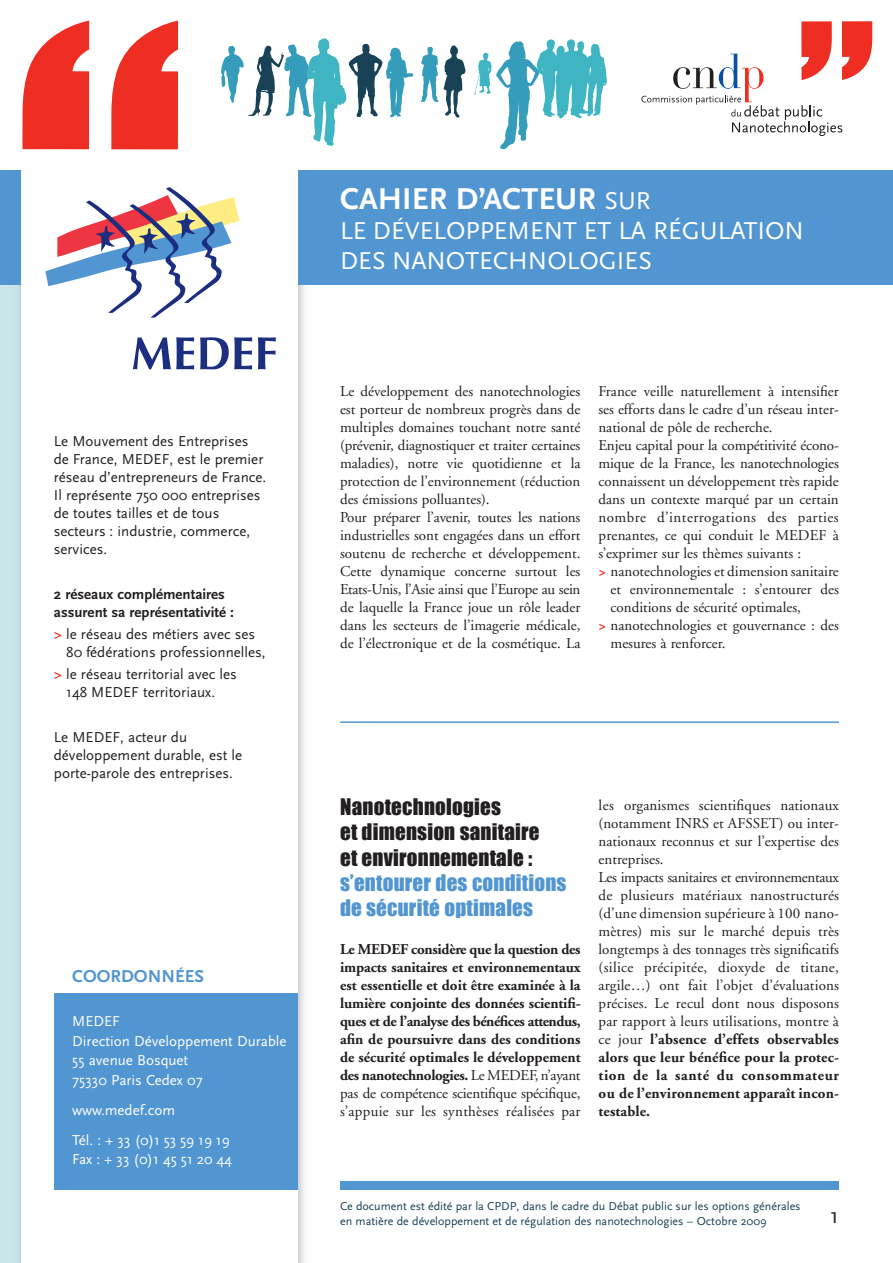
<style>
.page{position:relative;width:893px;height:1263px;background:#fff}
.page>*{position:absolute;margin:0;border:0;box-sizing:border-box;transform-origin:0 0}
.t1{font:700 31.5px "Scala Sans";color:#fff}
.t2{font:25.5px/30px "Scala Sans";color:#fff}
.t3{font:22.5px "Scala Sans";color:#231f20}
.t4{font:21px/25.2px "Impact";letter-spacing:.01em;color:#231f20}
.t5{font:21px/25.2px "Impact";letter-spacing:.01em;color:#5296d1}
.t6{font:700 18px "Scala Sans";color:#5296d1}
.t7{font:15px/18px "Adobe Garamond";color:#231f20}
.t8{font:700 15px/18px "Adobe Garamond";color:#231f20;text-align:justify}
.t9{font:15px/18px "Scala Sans";color:#231f20}
.t10{font:15px/19.5px "Scala Sans";color:#fff}
.t11{font:700 15px/18px "Scala Sans";color:#231f20}
.t12{font:15px "Adobe Garamond";letter-spacing:.03em;color:#231f20}
.t13{font:12px/15px "Scala Sans";color:#1a4256}
.s1{font-weight:700;color:#ee2e22}
.s2{font-weight:400;font-size:25.5px}
.s3{font-weight:400}
.s4{font-weight:700}
</style>
<div class="page">
<div style="left:0;top:170px;width:298px;height:1093px;background:#c8e5ea"></div>
<div style="left:21px;top:264px;width:277px;height:999px;background:#fff"></div>
<svg style="left:22px;top:21px;width:156px;height:128px"></svg>
<svg style="left:421px;top:45px;width:45px;height:73px"></svg>
<svg style="left:474px;top:39px;width:133px;height:111px"></svg>
<svg style="left:221px;top:38px;width:192px;height:108px"></svg>
<div style="left:0;top:170px;width:893px;height:115px;background:#5296d1"></div>
<div style="left:340px;top:1181px;width:499px;height:8px;background:#5296d1"></div>
<div style="left:21px;top:170px;width:277px;height:214px;background:#fff"></div>
<svg style="left:45px;top:187px;width:194px;height:131px"></svg>
<svg style="left:133px;top:337px;width:61px;height:32px"></svg>
<svg style="left:200px;top:337px;width:52px;height:32px"></svg>
<svg style="left:258px;top:337px;width:18px;height:32px"></svg>
<div style="left:54px;top:993px;width:244px;height:196px;background:#5296d1"></div>
<svg style="left:641px;top:21px;width:231px;height:115px"></svg>
<hr style="left:340px;top:721px;width:499px;height:2px;background:#5296d1">
<p class="t9" style="left:54px;top:433px;width:214px">Le Mouvement des Entreprises de France, MEDEF, est le premier réseau d’entrepreneurs de France.<br>Il représente 750 000 entreprises de toutes tailles et de tous secteurs : industrie, commerce, services.</p>
<p class="t11" style="left:54px;top:586px;width:182px">2 réseaux complémentaires assurent sa représentativité :</p>
<p class="t9" style="left:66px;top:626px;width:201px;text-indent:-12px"><span class="s1">&gt;</span> le réseau des métiers avec ses<br>80 fédérations professionnelles,</p>
<p class="t9" style="left:66px;top:666px;width:172px;text-indent:-12px"><span class="s1">&gt;</span> le réseau territorial avec les<br>148 MEDEF territoriaux.</p>
<p class="t9" style="left:54px;top:729px;width:190px">Le MEDEF, acteur du développement durable, est le porte-parole des entreprises.</p>
<p class="t6" style="left:72px;top:968px;width:133px">COORDONNÉES</p>
<p class="t10" style="left:72px;top:1012px;width:216px">MEDEF<br>Direction Développement Durable<br>55 avenue Bosquet<br>75330 Paris Cedex 07</p>
<p class="t10" style="left:72px;top:1096px;width:159px;line-height:30px">www.medef.com<br>Tél. : + 33 (0)1 53 59 19 19</p>
<p class="t10" style="left:72px;top:1150px;width:161px">Fax : + 33 (0)1 45 51 20 44</p>
<h1 class="t1" style="left:340px;top:186px;width:312px">CAHIER D’ACTEUR <span class="s2">SUR</span></h1>
<h2 class="t2" style="left:340px;top:217px;width:465px">LE DÉVELOPPEMENT ET LA RÉGULATION<br>DES NANOTECHNOLOGIES</h2>
<p class="t7" style="left:340px;top:384px;width:242px">Le développement des nanotechnologies est porteur de nombreux progrès dans de multiples domaines touchant notre santé (prévenir, diagnostiquer et traiter certaines maladies), notre vie quotidienne et la protection de l’environnement (réduction des émissions polluantes).<br>Pour préparer l’avenir, toutes les nations industrielles sont engagées dans un effort soutenu de recherche et développement.<br>Cette dynamique concerne surtout les Etats-Unis, l’Asie ainsi que l’Europe au sein de laquelle la France joue un rôle leader dans les secteurs de l’imagerie médicale, de l’électronique et de la cosmétique. La</p>
<p class="t7" style="left:598px;top:384px;width:242px">France veille naturellement à intensifier</p>
<p class="t7" style="left:598px;top:402px;width:242px">ses efforts dans le cadre d’un réseau inter-</p>
<p class="t7" style="left:598px;top:420px;width:176px">national de pôle de recherche.</p>
<p class="t7" style="left:598px;top:438px;width:242px">Enjeu capital pour la compétitivité écono-</p>
<p class="t7" style="left:598px;top:456px;width:242px">mique de la France, les nanotechnologies</p>
<p class="t7" style="left:598px;top:474px;width:242px">connaissent un développement très rapide</p>
<p class="t7" style="left:598px;top:492px;width:242px">dans un contexte marqué par un certain</p>
<p class="t12" style="left:598px;top:511px;width:242px">nombre d’interrogations des parties</p>
<p class="t7" style="left:598px;top:528px;width:242px">prenantes, ce qui conduit le MEDEF à</p>
<p class="t7" style="left:598px;top:546px;width:204px">s’exprimer sur les thèmes suivants :</p>
<p class="t7" style="left:598px;top:564px;width:242px"><span class="s1">&gt;</span> nanotechnologies et dimension sanitaire</p>
<p class="t7" style="left:610px;top:582px;width:230px">et environnementale : s’entourer des</p>
<p class="t7" style="left:610px;top:600px;width:192px">conditions de sécurité optimales,</p>
<p class="t7" style="left:598px;top:618px;width:242px"><span class="s1">&gt;</span> nanotechnologies et gouvernance : des</p>
<p class="t7" style="left:610px;top:636px;width:117px">mesures à renforcer.</p>
<h3 class="t4" style="left:340px;top:794px;width:201px">Nanotechnologies<br>et dimension sanitaire et environnementale :</h3>
<h3 class="t5" style="left:340px;top:870px;width:228px">s’entourer des conditions de sécurité optimales</h3>
<p class="t8" style="left:340px;top:942px;width:242px">Le MEDEF considère que la question des impacts sanitaires et environnementaux est essentielle et doit être examinée à la lumière conjointe des données scientifi&shy;ques et de l’analyse des bénéfices attendus, afin de poursuivre dans des conditions de sécurité optimales le développement des nanotechnologies. <span class="s3">Le MEDEF, n’ayant pas de compétence scientifique spécifique, s’appuie sur les synthèses réalisées par</span></p>
<p class="t7" style="left:599px;top:798px;width:242px">les organismes scientifiques nationaux (notamment INRS et AFSSET) ou inter&shy;nationaux reconnus et sur l’expertise des entreprises.<br>Les impacts sanitaires et environnementaux de plusieurs matériaux nanostructurés (d’une dimension supérieure à 100 nano&shy;mètres) mis sur le marché depuis très longtemps à des tonnages très significatifs (silice précipitée, dioxyde de titane, argile…) ont fait l’objet d’évaluations précises. Le recul dont nous disposons par rapport à leurs utilisations, montre à ce jour <span class="s4">l’absence d’effets observables alors que leur bénéfice pour la protec&shy;tion de la santé du consommateur ou de l’environnement apparaît incon&shy;testable.</span></p>
<p class="t13" style="left:340px;top:1199px;width:462px">Ce document est édité par la CPDP, dans le cadre du Débat public sur les options générales en matière de développement et de régulation des nanotechnologies – Octobre 2009</p>
<h3 class="t3" style="left:830px;top:1206px;width:10px">1</h3>
</div>
